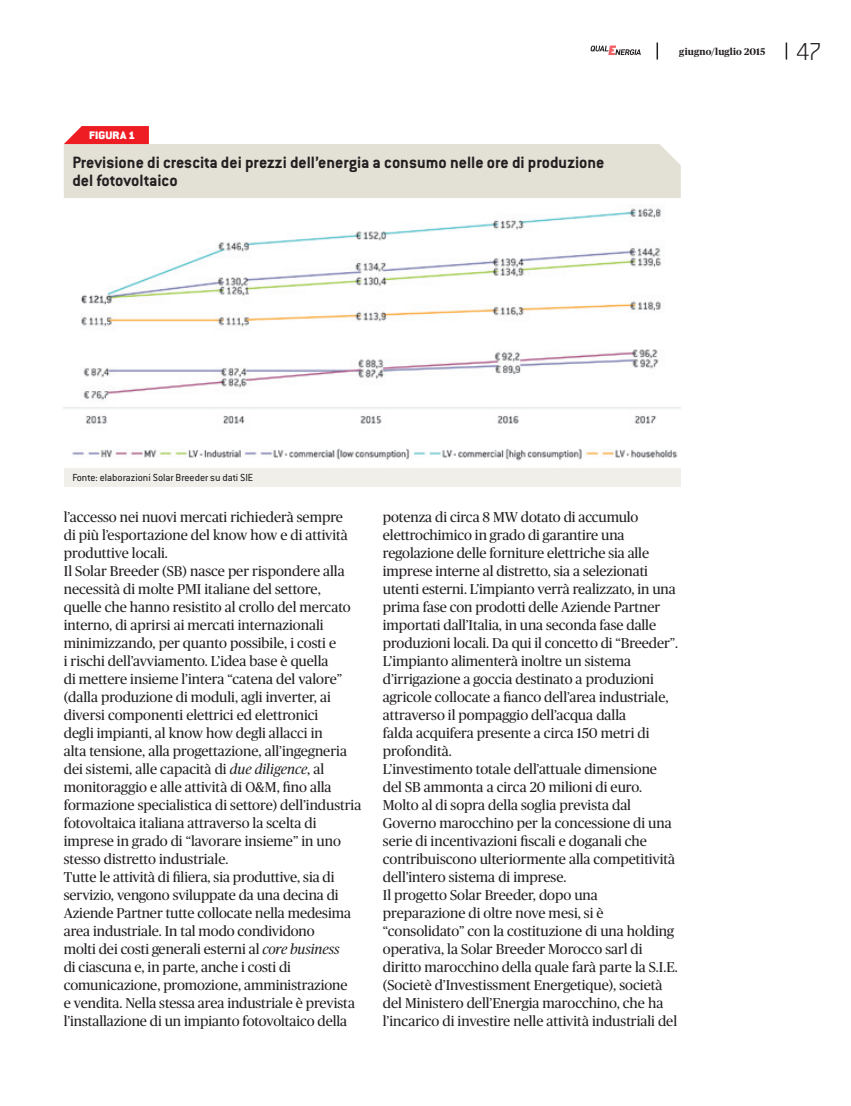
<style>
.page{position:relative;width:851px;height:1106px;background:#fff}
.page>*{position:absolute;margin:0;border:0;box-sizing:border-box;transform-origin:0 0}
.t1{font:200 27px "Conduit ITC Std";color:#231f20}
.tabella_titolo{font:700 18px "Conduit ITC Std";color:#231f20}
.testo_corrente{font:14.25px/18px "Publico";color:#231f20}
.t2{font:900 12px "Conduit ITC Std";letter-spacing:.015em;color:#fff}
.credito_tabella{font:11.25px "Conduit ITC Std";color:#231f20}
.t3{font:700 9.75px "Publico";letter-spacing:.015em;color:#231f20}
.s1{font-style:italic}
</style>
<div class="page">
<svg style="left:590px;top:46px;width:50px;height:9px"></svg>
<svg style="left:785px;top:43px;width:2px;height:17px"></svg>
<svg style="left:656px;top:43px;width:2px;height:17px"></svg>
<img style="left:64px;top:208px;width:616px;height:253px">
<svg style="left:64px;top:126px;width:616px;height:72px"></svg>
<div style="left:64px;top:468px;width:616px;height:18px;background:#f1efea"></div>
<p class="t2" style="left:89px;top:128px;width:48px">FIGURA 1</p>
<p class="tabella_titolo" style="left:72px;top:151px;width:533px">Previsione di crescita dei prezzi dell’energia a consumo nelle ore di produzione</p>
<p class="tabella_titolo" style="left:72px;top:169px;width:107px">del fotovoltaico</p>
<p class="t3" style="left:679px;top:46px;width:87px">giugno/luglio 2015</p>
<h1 class="t1" style="left:795px;top:35px;width:28px">47</h1>
<p class="credito_tabella" style="left:72px;top:470px;width:182px">Fonte: elaborazioni Solar Breeder su dati SIE</p>
<p class="testo_corrente" style="left:64px;top:508px;width:285px">l’accesso nei nuovi mercati richiederà sempre di più l’esportazione del know how e di attività produttive locali.</p>
<p class="testo_corrente" style="left:64px;top:562px;width:299px">Il Solar Breeder (SB) nasce per rispondere alla necessità di molte PMI italiane del settore, quelle che hanno resistito al crollo del mercato interno, di aprirsi ai mercati internazionali minimizzando, per quanto possibile, i costi e<br>i rischi dell’avviamento. L’idea base è quella<br>di mettere insieme l’intera “catena del valore” (dalla produzione di moduli, agli inverter, ai diversi componenti elettrici ed elettronici<br>degli impianti, al know how degli allacci in<br>alta tensione, alla progettazione, all’ingegneria dei sistemi, alle capacità di <span class="s1">due diligence</span>, al monitoraggio e alle attività di O&amp;M, fino alla formazione specialistica di settore) dell’industria fotovoltaica italiana attraverso la scelta di imprese in grado di “lavorare insieme” in uno stesso distretto industriale.</p>
<p class="testo_corrente" style="left:64px;top:868px;width:292px">Tutte le attività di filiera, sia produttive, sia di servizio, vengono sviluppate da una decina di Aziende Partner tutte collocate nella medesima area industriale. In tal modo condividono<br>molti dei costi generali esterni al <span class="s1">core business<br></span>di ciascuna e, in parte, anche i costi di comunicazione, promozione, amministrazione e vendita. Nella stessa area industriale è prevista l’installazione di un impianto fotovoltaico della</p>
<p class="testo_corrente" style="left:383px;top:508px;width:297px">potenza di circa 8 MW dotato di accumulo elettrochimico in grado di garantire una regolazione delle forniture elettriche sia alle imprese interne al distretto, sia a selezionati utenti esterni. L’impianto verrà realizzato, in una prima fase con prodotti delle Aziende Partner importati dall’Italia, in una seconda fase dalle produzioni locali. Da qui il concetto di “Breeder”.</p>
<p class="testo_corrente" style="left:383px;top:652px;width:287px">L’impianto alimenterà inoltre un sistema d’irrigazione a goccia destinato a produzioni agricole collocate a fianco dell’area industriale, attraverso il pompaggio dell’acqua dalla<br>falda acquifera presente a circa 150 metri di profondità.</p>
<p class="testo_corrente" style="left:383px;top:760px;width:294px">L’investimento totale dell’attuale dimensione del SB ammonta a circa 20 milioni di euro.<br>Molto al di sopra della soglia prevista dal Governo marocchino per la concessione di una serie di incentivazioni fiscali e doganali che contribuiscono ulteriormente alla competitività dell’intero sistema di imprese.</p>
<p class="testo_corrente" style="left:383px;top:886px;width:296px">Il progetto Solar Breeder, dopo una preparazione di oltre nove mesi, si è “consolidato” con la costituzione di una holding operativa, la Solar Breeder Morocco sarl di diritto marocchino della quale farà parte la S.I.E. (Societè d’Investissment Energetique), società del Ministero dell’Energia marocchino, che ha l’incarico di investire nelle attività industriali del</p>
</div>
